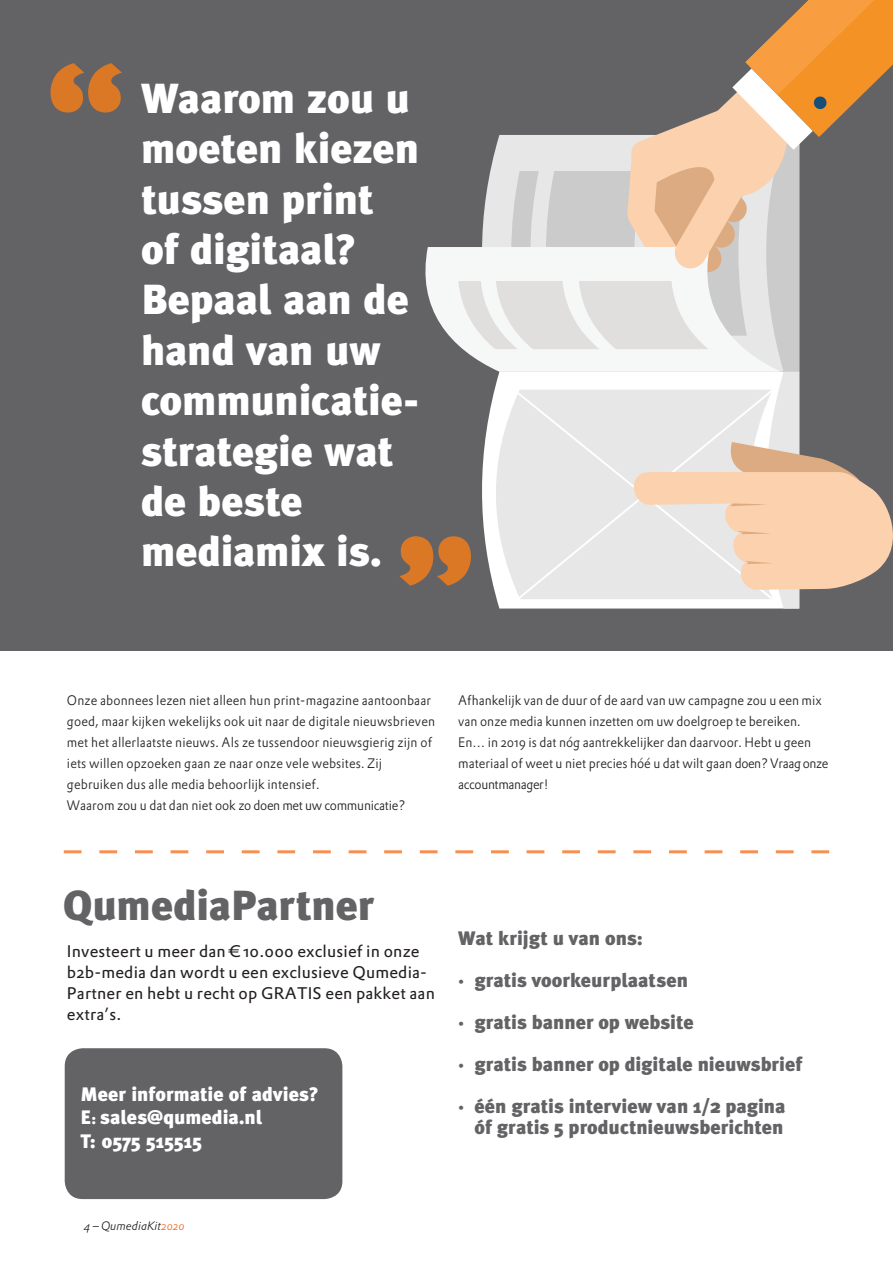
<style>
.page{position:relative;width:893px;height:1263px;background:#fff}
.page>*{position:absolute;margin:0;border:0;box-sizing:border-box;transform-origin:0 0}
.t1{font:900 150px "Meta Plus";color:#db7826}
.t2{font:900 42px/50.4px "Meta Plus";letter-spacing:-.005em;color:#fff}
.t3{font:900 42px "Meta Plus";color:#636366}
.t4{font:900 19.5px/42px "Meta Plus";color:#636366}
.t5{font:900 19.5px/23.4px "Meta Plus";color:#fff}
.t6{font:16.5px/21px "DTL Prokyon ST";letter-spacing:.01em;color:#231f20}
.t7{font:13.5px/21px "DTL Prokyon ST Light";letter-spacing:.01em;color:#231f20;scale:.94 1}
.t8{font:italic 12px "DTL Prokyon ST Light";color:#231f20}
.s1{font-size:15.15px}
.s2{color:#f36c21}
</style>
<div class="page">
<div style="left:0;top:0;width:893px;height:651px;background:#636366"></div>
<div style="left:65px;top:1048px;width:277px;height:151px;background:#636366;border-radius:18px"></div>
<svg style="left:425px;top:247px;width:33px;height:98px;fill:#f6f7f7"></svg>
<svg style="left:458px;top:0;width:435px;height:608px"></svg>
<svg style="left:64px;top:850px;width:765px;height:3px"></svg>
<h1 class="t1" style="left:46px;top:32px;width:80px">“</h1>
<h2 class="t2" style="left:141px;top:73px;width:280px">Waarom zou u moeten kiezen tussen print of digitaal?<br>Bepaal aan de hand van uw communicatie&shy;strategie wat de beste mediamix is.</h2>
<h1 class="t1" style="left:476px;top:616px;width:80px;rotate:-180deg">“</h1>
<p class="t7" style="left:67px;top:689px;width:393px">Onze abonnees lezen niet alleen hun print-magazine aantoonbaar goed, maar kijken wekelijks ook uit naar de digitale nieuwsbrieven met het allerlaatste nieuws. Als ze tussendoor nieuwsgierig zijn of iets willen opzoeken gaan ze naar onze vele websites. Zij gebruiken dus alle media behoorlijk intensief.<br>Waarom zou u dat dan niet ook zo doen met uw communicatie?</p>
<p class="t7" style="left:458px;top:689px;width:395px">Afhankelijk van de duur of de aard van uw campagne zou u een mix van onze media kunnen inzetten om uw doelgroep te bereiken.<br>En… in 2019 is dat nóg aantrekkelijker dan daarvoor. Hebt u geen materiaal of weet u niet precies hóé u dat wilt gaan doen? Vraag onze accountmanager!</p>
<h2 class="t3" style="left:63px;top:880px;width:312px">QumediaPartner</h2>
<p class="t6" style="left:67px;top:940px;width:369px">Investeert u meer dan € 10.000 exclusief in onze b2b-media dan wordt u een exclusieve Qumedia-Partner en hebt u recht op GRATIS een pakket aan extra’s.</p>
<h3 class="t5" style="left:81px;top:1082px;width:240px">Meer informatie of advies?<br>E<span class="s1">:</span> sales@qumedia.nl<br>T: 0575 515515</h3>
<h3 class="t4" style="left:458px;top:917px;width:346px">Wat krijgt u van ons:<br>· gratis voorkeurplaatsen<br>· gratis banner op website<br>· gratis banner op digitale nieuwsbrief · één gratis interview van 1/2 pagina</h3>
<h3 class="t4" style="left:474px;top:1106px;width:310px">óf gratis 5 productnieuwsberichten</h3>
<p class="t8" style="left:84px;top:1218px;width:102px">4 – QumediaKit<span class="s2">2020</span></p>
</div>
